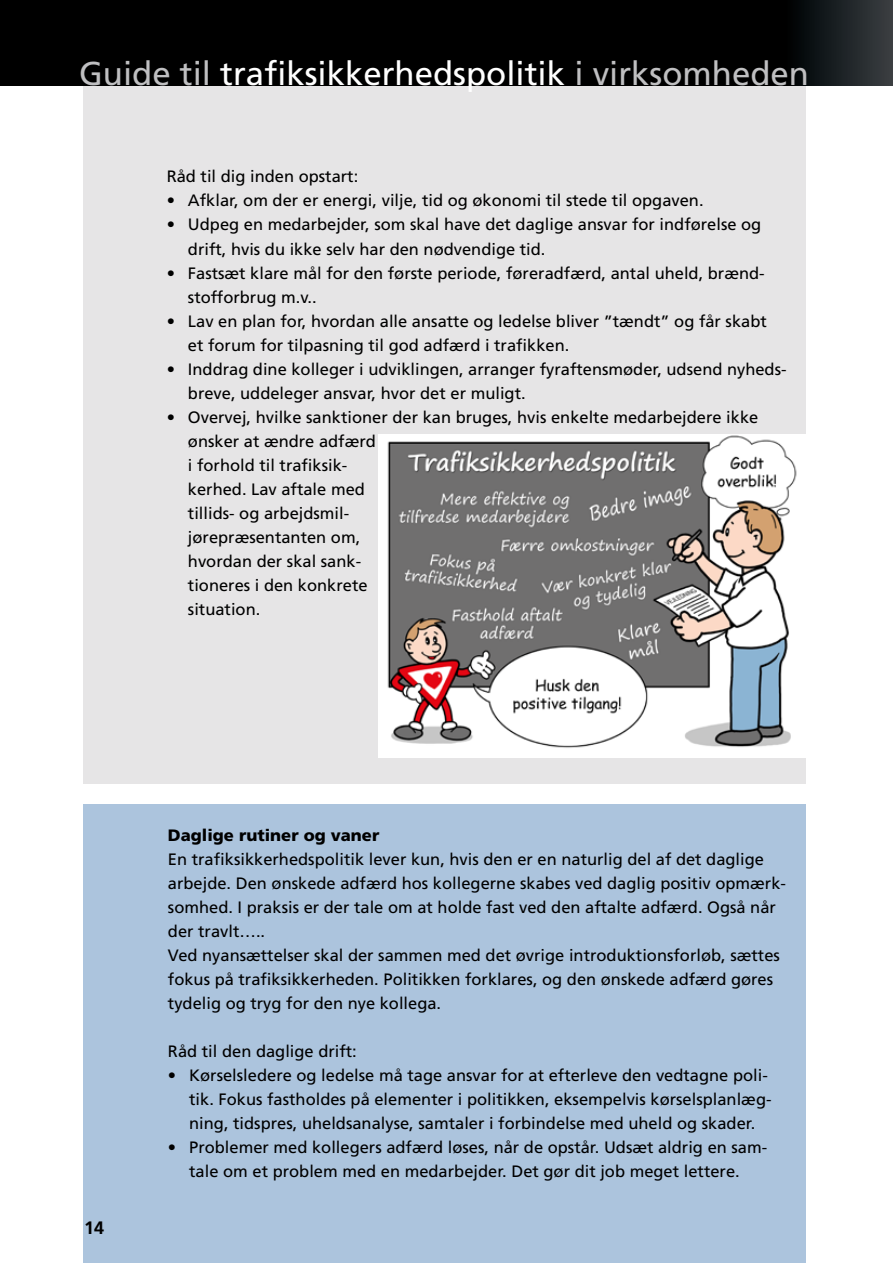
<style>
.page{position:relative;width:893px;height:1263px;background:#fff}
.page>*{position:absolute;margin:0;border:0;box-sizing:border-box;transform-origin:0 0}
.t1{font:33px "Frutiger LT Std";color:#fff}
.t2{font:700 18px "Frutiger LT Std";color:#000}
.t3{font:16.5px/24px "Frutiger LT Std";color:#000}
.t4{font:900 16.5px "Frutiger LT Std";color:#000}
.s1{color:#bfbfc1}
</style>
<div class="page">
<div style="left:83px;top:85px;width:723px;height:699px;background:#e6e5e6"></div>
<div style="left:83px;top:804px;width:723px;height:459px;background:#acc4dd"></div>
<div style="left:0;top:0;width:893px;height:85px;background:#000"></div>
<div style="left:784px;top:0;width:109px;height:85px;background:linear-gradient(to right,#000001,#3b3f43)"></div>
<div style="left:378px;top:434px;width:450px;height:324px;background:#fff"></div>
<img style="left:387px;top:435px;width:410px;height:313px">
<h1 class="t1" style="left:79px;top:54px;width:731px"><span class="s1">Guide til</span> trafiksikkerhedspolitik <span class="s1">i virksomheden</span></h1>
<p class="t3" style="left:167px;top:165px;width:193px">Råd til dig inden opstart:</p>
<p class="t3" style="left:167px;top:189px;width:538px">• Afklar, om der er energi, vilje, tid og økonomi til stede til opgaven.</p>
<p class="t3" style="left:188px;top:213px;width:575px;text-indent:-21px">• Udpeg en medarbejder, som skal have det daglige ansvar for indførelse og drift, hvis du ikke selv har den nødvendige tid.</p>
<p class="t3" style="left:188px;top:261px;width:578px;text-indent:-21px">• Fastsæt klare mål for den første periode, føreradfærd, antal uheld, brænd&shy;stofforbrug m.v..</p>
<p class="t3" style="left:188px;top:309px;width:580px;text-indent:-21px">• Lav en plan for, hvordan alle ansatte og ledelse bliver ”tændt” og får skabt et forum for tilpasning til god adfærd i trafikken.</p>
<p class="t3" style="left:188px;top:357px;width:600px;text-indent:-21px">• Inddrag dine kolleger i udviklingen, arranger fyraftensmøder, udsend nyheds&shy;breve, uddeleger ansvar, hvor det er muligt.</p>
<p class="t3" style="left:188px;top:405px;width:572px;text-indent:-21px">• Overvej, hvilke sanktioner der kan bruges, hvis enkelte medarbejdere ikke ønsker at ændre adfærd<br>i forhold til trafiksik-<br>kerhed. Lav aftale med<br>tillids- og arbejdsmil-<br>jørepræsentanten om,<br>hvordan der skal sank-<br>tioneres i den konkrete<br>situation.</p>
<p class="t2" style="left:84px;top:1217px;width:22px">14</p>
<p class="t4" style="left:168px;top:825px;width:213px">Daglige rutiner og vaner</p>
<p class="t3" style="left:168px;top:847px;width:620px">En trafiksikkerhedspolitik lever kun, hvis den er en naturlig del af det daglige arbejde. Den ønskede adfærd hos kollegerne skabes ved daglig positiv opmærk&shy;somhed. I praksis er der tale om at holde fast ved den aftalte adfærd. Også når der travlt…..<br>Ved nyansættelser skal der sammen med det øvrige introduktionsforløb, sættes fokus på trafiksikkerheden. Politikken forklares, og den ønskede adfærd gøres tydelig og tryg for den nye kollega.</p>
<p class="t3" style="left:168px;top:1039px;width:190px">Råd til den daglige drift:</p>
<p class="t3" style="left:189px;top:1063px;width:584px;text-indent:-21px">• Kørselsledere og ledelse må tage ansvar for at efterleve den vedtagne poli&shy;tik. Fokus fastholdes på elementer i politikken, eksempelvis kørselsplanlæg&shy;ning, tidspres, uheldsanalyse, samtaler i forbindelse med uheld og skader.</p>
<p class="t3" style="left:168px;top:1136px;width:601px;text-align:center">• Problemer med kollegers adfærd løses, når de opstår. Udsæt aldrig en sam&shy;tale om et problem med en medarbejder. Det gør dit job meget lettere.</p>
</div>
